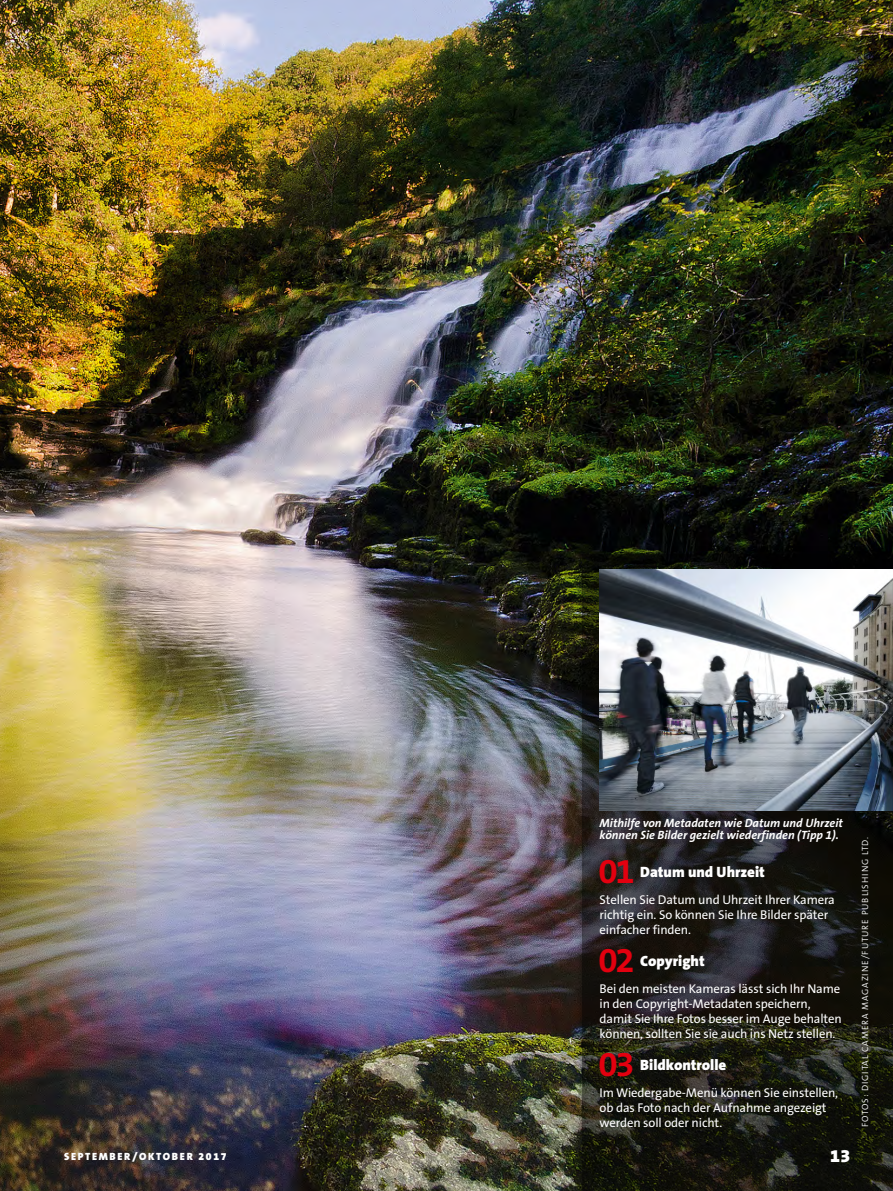
<style>
.page{position:relative;width:893px;height:1191px;background:#fff}
.page>*{position:absolute;margin:0;border:0;box-sizing:border-box;transform-origin:0 0}
.t1{font:700 34.95px "The Sans B7";color:#e3000f}
.t2{font:900 18px "The Sans B9";color:#fff}
.t3{font:900 15px "The Sans B9";color:#fff}
.t4{font:12.75px/15px "The Sans B5 Plain";letter-spacing:-.01em;color:#fff}
.t5{font:italic 700 12px/12.8px "The Sans B7";color:#fff}
.t6{font:900 10.5px "The Sans B9";letter-spacing:.16em;color:#fff}
.t7{font:300 9px "The Sans B4";letter-spacing:.1em;color:#fff}
</style>
<div class="page">
<img style="left:0;top:0;width:893px;height:1191px">
<div style="left:573px;top:545px;width:320px;height:646px;background:#000;opacity:.7"></div>
<svg style="left:583px;top:554px;width:310px;height:637px;background:#1b1b16"></svg>
<img style="left:600px;top:570px;width:293px;height:240px">
<p class="t5" style="left:600px;top:816px;width:245px">Mithilfe von Metadaten wie Datum und Uhrzeit können Sie Bilder gezielt wiederfinden (Tipp 1).</p>
<p class="t1" style="left:598px;top:853px;width:38px">01</p>
<p class="t3" style="left:640px;top:864px;width:126px">Datum und Uhrzeit</p>
<p class="t4" style="left:600px;top:892px;width:237px">Stellen Sie Datum und Uhrzeit Ihrer Kamera richtig ein. So können Sie Ihre Bilder später einfacher finden.</p>
<p class="t1" style="left:598px;top:942px;width:38px">02</p>
<p class="t3" style="left:640px;top:953px;width:66px">Copyright</p>
<p class="t4" style="left:600px;top:981px;width:244px">Bei den meisten Kameras lässt sich Ihr Name in den Copyright-Metadaten speichern, damit Sie Ihre Fotos besser im Auge behalten können, sollten Sie sie auch ins Netz stellen.</p>
<p class="t1" style="left:598px;top:1046px;width:38px">03</p>
<p class="t3" style="left:640px;top:1057px;width:88px">Bildkontrolle</p>
<p class="t4" style="left:600px;top:1085px;width:240px">Im Wiedergabe-Menü können Sie einstellen, ob das Foto nach der Aufnahme angezeigt werden soll oder nicht.</p>
<p class="t6" style="left:64px;top:1151px;width:164px">SEPTEMBER/OKTOBER 2017</p>
<p class="t2" style="left:830px;top:1146px;width:22px">13</p>
<p class="t7" style="left:861px;top:1127px;width:291px;rotate:-90deg">FOTOS: DIGITAL CAMERA MAGAZINE/FUTURE PUBLISHING LTD.</p>
</div>
